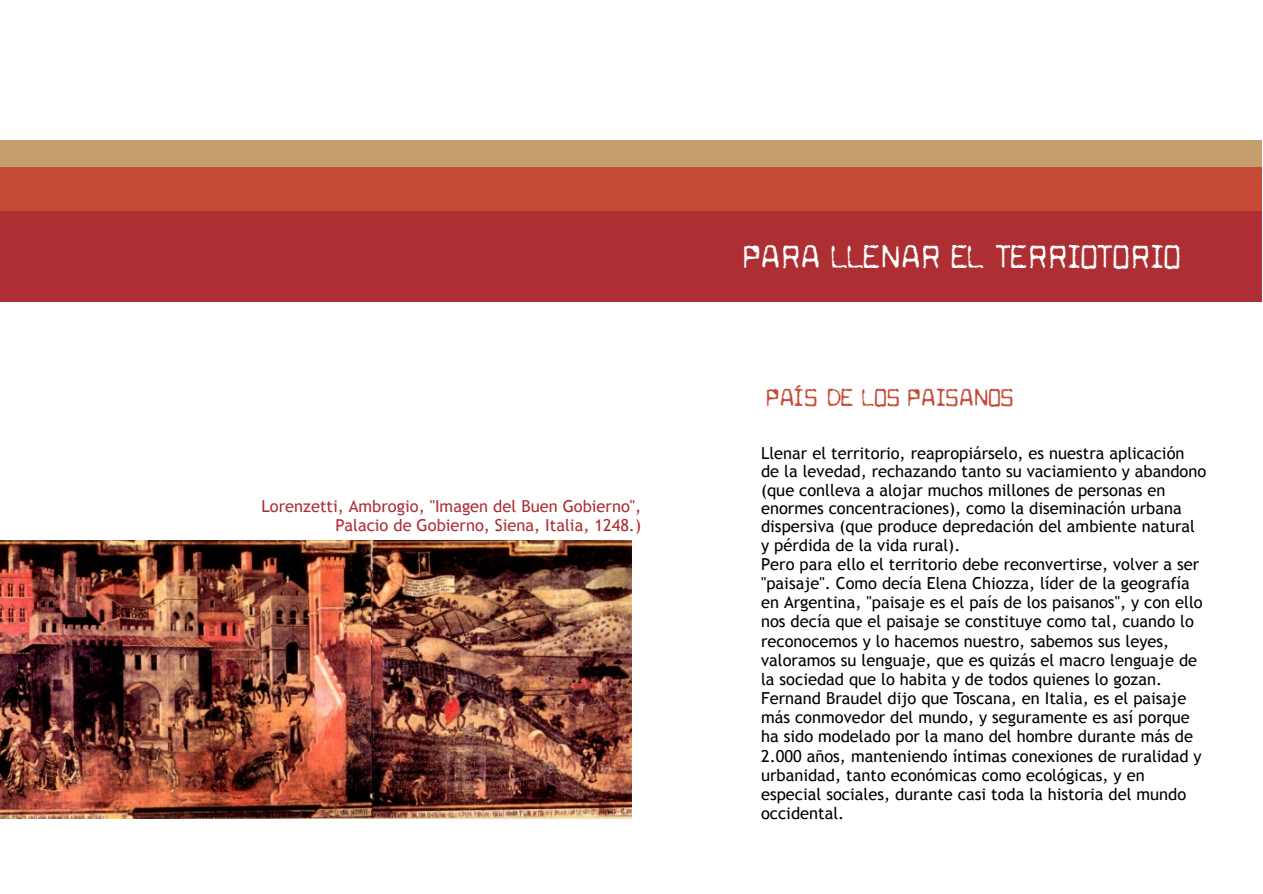
<style>
.page{position:relative;width:1263px;height:894px;background:#fff}
.page>*{position:absolute;margin:0;border:0;box-sizing:border-box;transform-origin:0 0}
.t1{font:36px "Cuomotype";color:#fff}
.t2{font:27px "Cuomotype";color:#c44a33}
.t3{font:16.5px/18.9px "Trebuchet MS";color:#000}
.t4{font:16.5px/19.2px "Trebuchet MS";color:#ad2e33;text-align:right}
</style>
<div class="page">
<div style="left:0;top:141px;width:1262px;height:48px;background:#c49e6b"></div>
<div style="left:0;top:167px;width:1262px;height:69px;background:#c44a33"></div>
<div style="left:0;top:212px;width:1262px;height:90px;background:#ad2e33"></div>
<img style="left:1px;top:541px;width:630px;height:277px">
<p class="t4" style="left:262px;top:498px;width:381px">Lorenzetti, Ambrogio, "Imagen del Buen Gobierno",<br>Palacio de Gobierno, Siena, Italia, 1248.)</p>
<h1 class="t1" style="left:744px;top:239px;width:438px">PARA LLENAR EL TERRIOTORIO</h1>
<h2 class="t2" style="left:767px;top:384px;width:248px">PAÍS DE LOS PAISANOS</h2>
<p class="t3" style="left:761px;top:445px;width:447px">Llenar el territorio, reapropiárselo, es nuestra aplicación de la levedad, rechazando tanto su vaciamiento y abandono (que conlleva a alojar muchos millones de personas en enormes concentraciones), como la diseminación urbana dispersiva (que produce depredación del ambiente natural y pérdida de la vida rural).<br>Pero para ello el territorio debe reconvertirse, volver a ser "paisaje". Como decía Elena Chiozza, líder de la geografía en Argentina, "paisaje es el país de los paisanos", y con ello nos decía que el paisaje se constituye como tal, cuando lo reconocemos y lo hacemos nuestro, sabemos sus leyes, valoramos su lenguaje, que es quizás el macro lenguaje de la sociedad que lo habita y de todos quienes lo gozan.<br>Fernand Braudel dijo que Toscana, en Italia, es el paisaje más conmovedor del mundo, y seguramente es así porque ha sido modelado por la mano del hombre durante más de 2.000 años, manteniendo íntimas conexiones de ruralidad y urbanidad, tanto económicas como ecológicas, y en especial sociales, durante casi toda la historia del mundo occidental.</p>
</div>
